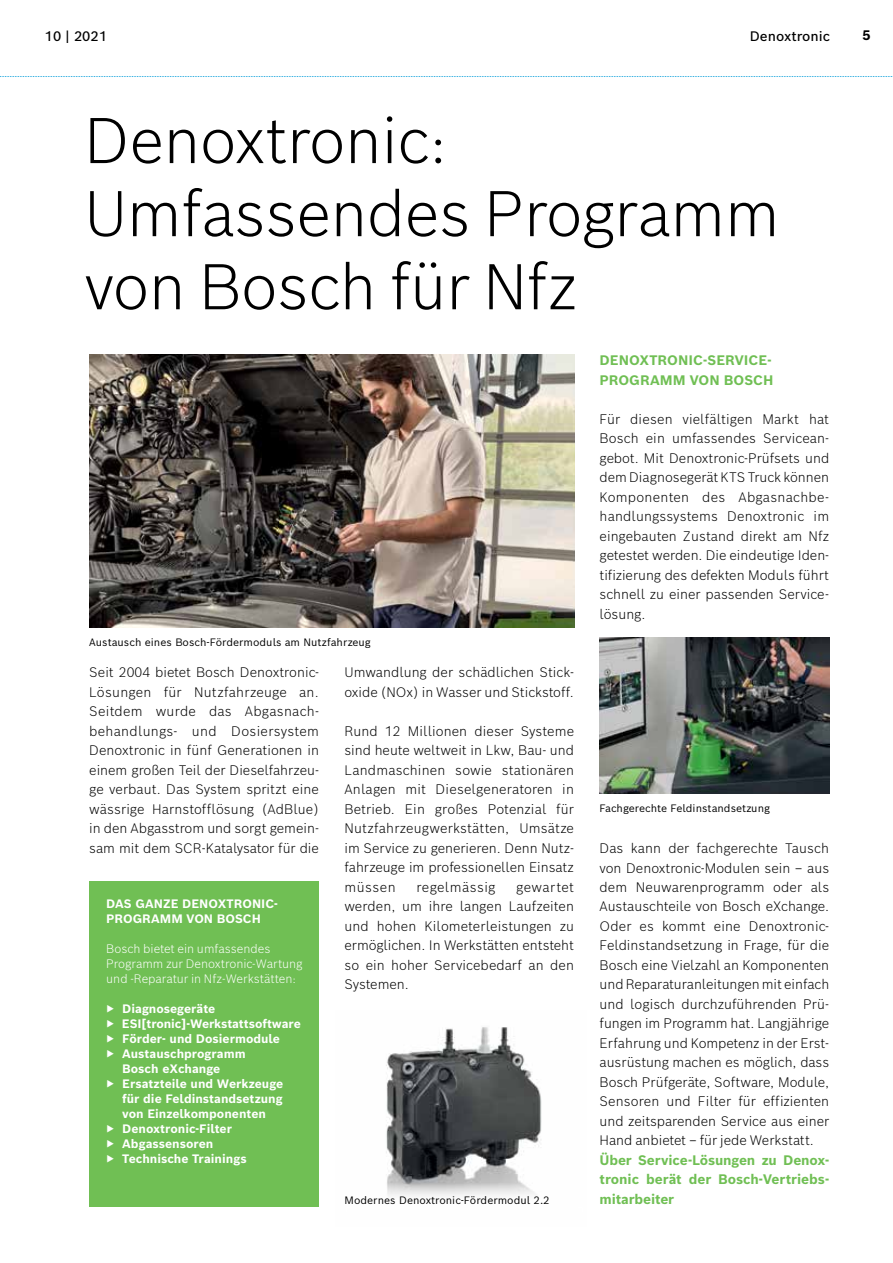
<style>
.page{position:relative;width:893px;height:1263px;background:#fff}
.page>*{position:absolute;margin:0;border:0;box-sizing:border-box;transform-origin:0 0}
.t1{font:300 63px/73.1px "Bosch Sans";letter-spacing:-.01em;color:#000}
.t2{font:300 13.5px/19.5px "Bosch Sans";color:#000;text-align:justify}
.t3{font:700 13.5px/19.5px "Bosch Sans";letter-spacing:-.005em;color:#70bf54}
.t4{font:500 13.5px "Bosch Sans";color:#000}
.t5{font:300 13.5px "Bosch Sans";letter-spacing:.03em;color:#000}
.t6{font:700 13.5px "Bosch Sans";color:#000}
.t7{font:700 12px/15px "Bosch Sans";color:#fff}
.t8{font:300 12px/15px "Bosch Sans";color:#fff}
.t9{font:10.5px "Bosch Sans";color:#000}
</style>
<div class="page">
<svg style="left:0;top:76px;width:893px;height:1px"></svg>
<img style="left:386px;top:1027px;width:156px;height:156px">
<img style="left:600px;top:637px;width:229px;height:156px">
<img style="left:89px;top:355px;width:485px;height:273px">
<div style="left:89px;top:881px;width:230px;height:326px;background:#70bf54"></div>
<p class="t4" style="left:45px;top:27px;width:64px">10 | 2021</p>
<p class="t4" style="left:750px;top:27px;width:82px">Denoxtronic</p>
<h1 class="t1" style="left:84px;top:102px;width:697px">Denoxtronic:<br>Umfassendes Programm von Bosch für Nfz</h1>
<p class="t9" style="left:89px;top:635px;width:283px">Austausch eines Bosch-Fördermoduls am Nutzfahrzeug</p>
<p class="t2" style="left:89px;top:662px;width:231px">Seit 2004 bietet Bosch Denoxtronic-Lösungen für Nutzfahrzeuge an.<br>Seitdem wurde das Abgasnach&shy;behandlungs- und Dosiersystem Denoxtronic in fünf Generationen in einem großen Teil der Dieselfahrzeu&shy;ge verbaut. Das System spritzt eine wässrige Harnstofflösung (AdBlue) in den Abgasstrom und sorgt gemein&shy;sam mit dem SCR-Katalysator für die</p>
<p class="t2" style="left:344px;top:662px;width:231px">Umwandlung der schädlichen Stick&shy;oxide (NOx) in Wasser und Stickstoff.</p>
<p class="t2" style="left:344px;top:721px;width:231px">Rund 12 Millionen dieser Systeme sind heute weltweit in Lkw, Bau- und Landmaschinen sowie stationären Anlagen mit Dieselgeneratoren in Betrieb. Ein großes Potenzial für Nutzfahrzeugwerkstätten, Umsätze im Service zu generieren. Denn Nutz&shy;fahrzeuge im professionellen Einsatz müssen</p>
<p class="t5" style="left:416px;top:878px;width:81px">regelmässig</p>
<p class="t2" style="left:344px;top:877px;width:231px;text-indent:172px">gewartet werden, um ihre langen Laufzeiten und hohen Kilometerleistungen zu ermöglichen. In Werkstätten entsteht so ein hoher Servicebedarf an den Systemen.</p>
<p class="t7" style="left:106px;top:896px;width:173px">DAS GANZE DENOXTRONIC-<br>PROGRAMM VON BOSCH</p>
<p class="t8" style="left:106px;top:940px;width:198px">Bosch bietet ein umfassendes<br>Programm zur Denoxtronic-Wartung und -Reparatur in Nfz-Werkstätten:</p>
<p class="t7" style="left:106px;top:1001px;width:111px">▶ Diagnosegeräte</p>
<p class="t7" style="left:106px;top:1016px;width:196px">▶ ESI[tronic]-Werkstattsoftware</p>
<p class="t7" style="left:106px;top:1031px;width:175px">▶ Förder- und Dosiermodule</p>
<p class="t7" style="left:106px;top:1046px;width:141px">▶ Austauschprogramm</p>
<p class="t7" style="left:122px;top:1061px;width:100px">Bosch eXchange</p>
<p class="t7" style="left:106px;top:1076px;width:179px">▶ Ersatzteile und Werkzeuge</p>
<p class="t7" style="left:122px;top:1091px;width:162px">für die Feldinstandsetzung</p>
<p class="t7" style="left:122px;top:1106px;width:145px">von Einzelkomponenten</p>
<p class="t7" style="left:106px;top:1121px;width:127px">▶ Denoxtronic-Filter</p>
<p class="t7" style="left:106px;top:1136px;width:108px">▶ Abgassensoren</p>
<p class="t7" style="left:106px;top:1151px;width:142px">▶ Technische Trainings</p>
<p class="t9" style="left:345px;top:1193px;width:207px">Modernes Denoxtronic-Fördermodul 2.2</p>
<p class="t3" style="left:600px;top:351px;width:175px">DENOXTRONIC-SERVICE-<br>PROGRAMM VON BOSCH</p>
<p class="t2" style="left:600px;top:409px;width:231px">Für diesen vielfältigen Markt hat Bosch ein umfassendes Servicean&shy;gebot. Mit Denoxtronic-Prüfsets und dem Diagnosegerät KTS Truck können Komponenten des Abgasnachbe&shy;handlungssystems Denoxtronic im eingebauten Zustand direkt am Nfz getestet werden. Die eindeutige Iden&shy;tifizierung des defekten Moduls führt schnell zu einer passenden Service&shy;lösung.</p>
<p class="t9" style="left:600px;top:801px;width:172px">Fachgerechte Feldinstandsetzung</p>
<p class="t2" style="left:600px;top:838px;width:231px">Das kann der fachgerechte Tausch von Denoxtronic-Modulen sein – aus dem Neuwarenprogramm oder als Austauschteile von Bosch eXchange.<br>Oder es kommt eine Denoxtronic-Feldinstandsetzung in Frage, für die Bosch eine Vielzahl an Komponenten und Reparaturanleitungen mit einfach und logisch durchzuführenden Prü&shy;fungen im Programm hat. Langjährige Erfahrung und Kompetenz in der Erst&shy;ausrüstung machen es möglich, dass Bosch Prüfgeräte, Software, Module, Sensoren und Filter für effizienten und zeitsparenden Service aus einer Hand anbietet – für jede Werkstatt.</p>
<p class="t3" style="left:600px;top:1150px;width:231px;text-align:justify">Über Service-Lösungen zu Denox&shy;tronic berät der Bosch-Vertriebs&shy;mitarbeiter</p>
<p class="t6" style="left:862px;top:26px;width:10px">5</p>
</div>
